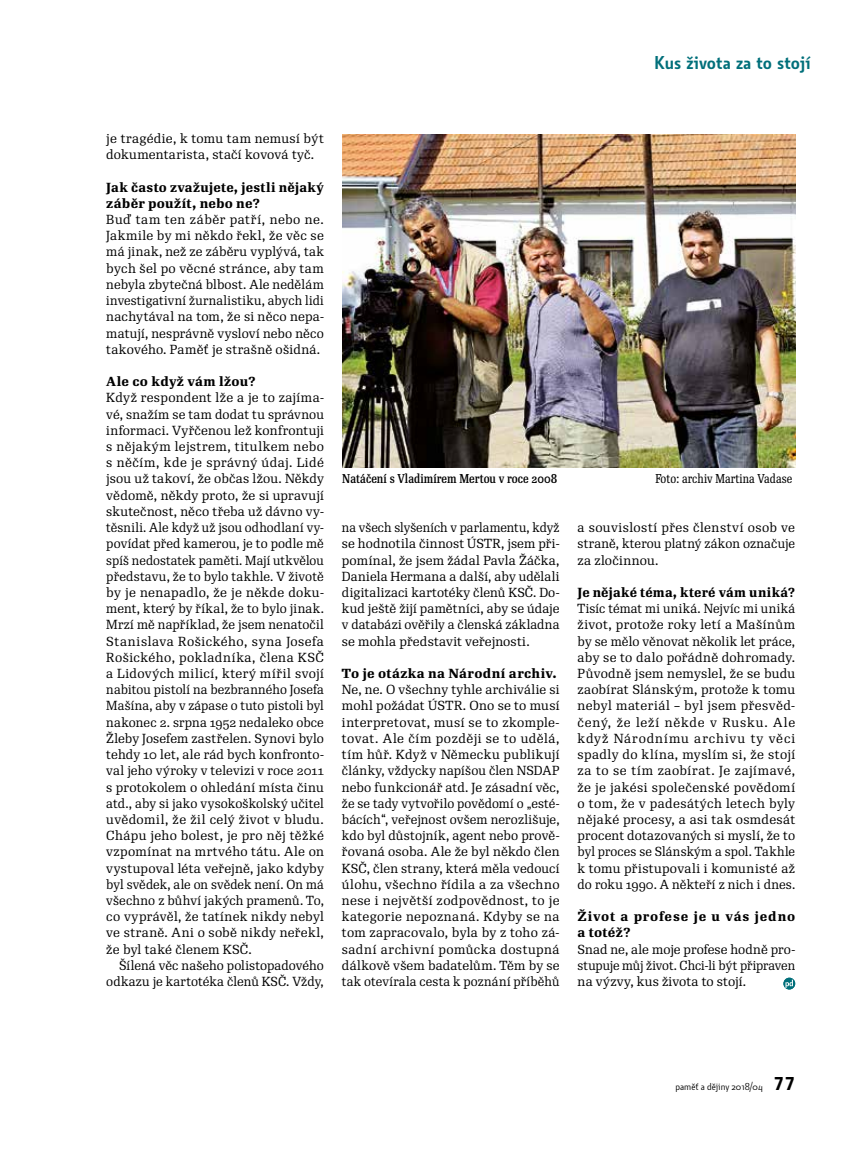
<style>
.page{position:relative;width:859px;height:1149px;background:#fff}
.page>*{position:absolute;margin:0;border:0;box-sizing:border-box;transform-origin:0 0}
.t1{font:600 18px "Botanika Std";letter-spacing:.005em;color:#006f7a}
.t2{font:12.75px/16.2px "Re Public Std";letter-spacing:.015em;color:#000;text-align:justify}
.t3{font:12.75px/16.2px "Re Public Std";letter-spacing:.015em;color:#000;text-align:justify;scale:.96 1}
.t4{font:12.75px/16.2px "Re Public Std";letter-spacing:.015em;color:#000;text-align:justify;scale:.95 1}
.t5{font:500 12.75px/16.2px "Re Public Std";letter-spacing:.02em;color:#000}
.t6{font:500 12.75px/16.2px "Re Public Std";letter-spacing:.055em;color:#000}
.t7{font:500 12.45px "Re Public Std Cond";color:#000}
.t8{font:12.45px "Re Public Std Cond";letter-spacing:.005em;color:#000}
.t9{font:9.75px "Botanika Std";color:#000}
.s1{font-family:"Botanika Mono";font-weight:700;font-size:18px}
</style>
<div class="page">
<img style="left:342px;top:135px;width:453px;height:332px">
<svg style="left:783px;top:977px;width:12px;height:12px"></svg>
<svg style="left:785px;top:979px;width:8px;height:8px"></svg>
<h1 class="t1" style="left:655px;top:51px;width:157px">Kus života za to stojí</h1>
<p class="t2" style="left:106px;top:130px;width:219px">je tragédie, k tomu tam nemusí být dokumentarista, stačí kovová tyč.</p>
<p class="t5" style="left:106px;top:179px;width:219px">Jak často zvažujete, jestli nějaký záběr použít, nebo ne?</p>
<p class="t2" style="left:106px;top:211px;width:219px">Buď tam ten záběr patří, nebo ne.<br>Jakmile by mi někdo řekl, že věc se má jinak, než ze záběru vyplývá, tak bych šel po věcné stránce, aby tam nebyla zbytečná blbost. Ale nedělám investigativní žurnalistiku, abych lidi nachytával na tom, že si něco nepa&shy;matují, nesprávně vysloví nebo něco takového. Paměť je strašně ošidná.</p>
<p class="t5" style="left:106px;top:373px;width:151px">Ale co když vám lžou?</p>
<p class="t2" style="left:106px;top:390px;width:219px">Když respondent lže a je to zajíma&shy;vé, snažím se tam dodat tu správnou informaci. Vyřčenou lež konfrontuji s nějakým lejstrem, titulkem nebo s něčím, kde je správný údaj. Lidé jsou už takoví, že občas lžou. Někdy vědomě, někdy proto, že si upravují skutečnost, něco třeba už dávno vy&shy;těsnili. Ale když už jsou odhodlaní vy&shy;povídat před kamerou, je to podle mě spíš nedostatek paměti. Mají utkvělou představu, že to bylo takhle. V životě by je nenapadlo, že je někde doku&shy;ment, který by říkal, že to bylo jinak.<br>Mrzí mě například, že jsem nenatočil Stanislava Rošického, syna Josefa Rošického, pokladníka, člena KSČ a Lidových milicí, který mířil svojí nabitou pistolí na bezbranného Josefa Mašína, aby v zápase o tuto pistoli byl nakonec 2. srpna 1952 nedaleko obce Žleby Josefem zastřelen. Synovi bylo tehdy 10 let, ale rád bych konfronto&shy;val jeho výroky v televizi v roce 2011 s protokolem o ohledání místa činu atd., aby si jako vysokoškolský učitel uvědomil, že žil celý život v bludu.<br>Chápu jeho bolest, je pro něj těžké vzpomínat na mrtvého tátu. Ale on vystupoval léta veřejně, jako kdyby byl svědek, ale on svědek není. On má všechno z bůhví jakých pramenů. To, co vyprávěl, že tatínek nikdy nebyl ve straně. Ani o sobě nikdy neřekl, že byl také členem KSČ.</p>
<p class="t2" style="left:106px;top:957px;width:219px;text-align:right">Šílená věc našeho polistopadového odkazu je kartotéka členů KSČ. Vždy,</p>
<p class="t7" style="left:342px;top:471px;width:216px">Natáčení s Vladimírem Mertou v roce 2008</p>
<p class="t8" style="left:655px;top:471px;width:138px">Foto: archiv Martina Vadase</p>
<p class="t4" style="left:342px;top:519px;width:231px">na všech slyšeních v parlamentu, když se hodnotila činnost ÚSTR, jsem při&shy;pomínal, že jsem žádal Pavla Žáčka, Daniela Hermana a další, aby udělali digitalizaci kartotéky členů KSČ. Do&shy;kud ještě žijí pamětníci, aby se údaje v databázi ověřily a členská základna se mohla představit veřejnosti.</p>
<p class="t5" style="left:342px;top:665px;width:216px">To je otázka na Národní archiv.</p>
<p class="t2" style="left:342px;top:681px;width:219px">Ne, ne. O všechny tyhle archiválie si mohl požádat ÚSTR. Ono se to musí interpretovat, musí se to zkomple&shy;tovat. Ale čím později se to udělá, tím hůř. Když v Německu publikují články, vždycky napíšou člen NSDAP nebo funkcionář atd. Je zásadní věc, že se tady vytvořilo povědomí o „esté&shy;bácích“, veřejnost ovšem nerozlišuje, kdo byl důstojník, agent nebo prově&shy;řovaná osoba. Ale že byl někdo člen KSČ, člen strany, která měla vedoucí úlohu, všechno řídila a za všechno nese i největší zodpovědnost, to je kategorie nepoznaná. Kdyby se na tom zapracovalo, byla by z toho zá&shy;sadní archivní pomůcka dostupná dálkově všem badatelům. Těm by se tak otevírala cesta k poznání příběhů</p>
<p class="t2" style="left:578px;top:519px;width:219px">a souvislostí přes členství osob ve straně, kterou platný zákon označuje za zločinnou.</p>
<p class="t5" style="left:578px;top:584px;width:219px">Je nějaké téma, které vám uniká?</p>
<p class="t3" style="left:578px;top:600px;width:228px">Tisíc témat mi uniká. Nejvíc mi uniká život, protože roky letí a Mašínům by se mělo věnovat několik let práce, aby se to dalo pořádně dohromady.<br>Původně jsem nemyslel, že se budu zaobírat Slánským, protože k tomu nebyl materiál – byl jsem přesvěd&shy;čený, že leží někde v Rusku. Ale když Národnímu archivu ty věci spadly do klína, myslím si, že stojí za to se tím zaobírat. Je zajímavé, že je jakési společenské povědomí o tom, že v padesátých letech byly nějaké procesy, a asi tak osmdesát procent dotazovaných si myslí, že to byl proces se Slánským a spol. Takhle k tomu přistupovali i komunisté až do roku 1990. A někteří z nich i dnes.</p>
<p class="t6" style="left:578px;top:908px;width:219px">Život a profese je u vás jedno a totéž?</p>
<p class="t2" style="left:578px;top:940px;width:219px">Snad ne, ale moje profese hodně pro&shy;stupuje můj život. Chci-li být připraven na výzvy, kus života to stojí.</p>
<p class="t9" style="left:675px;top:1080px;width:121px">paměť a dějiny 2018/04 <span class="s1">77</span></p>
</div>
